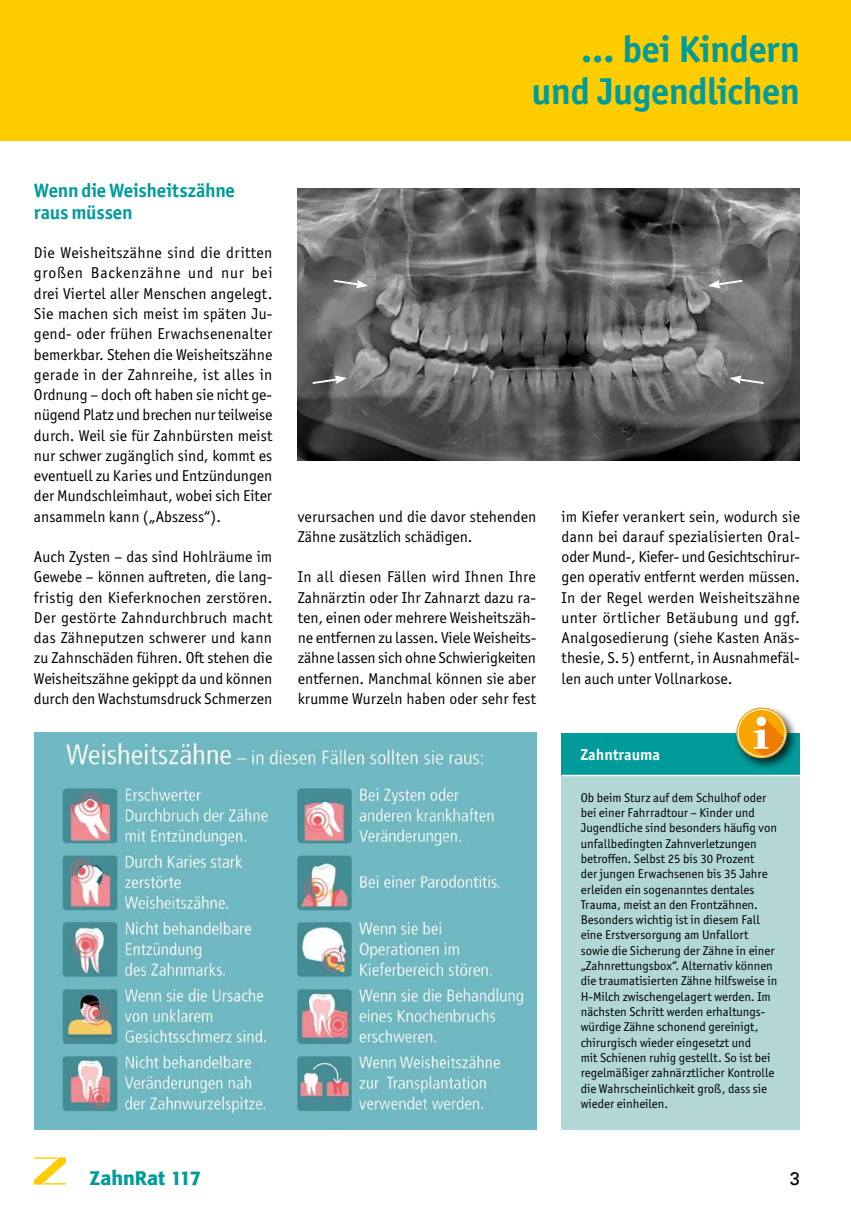
<style>
.page{position:relative;width:851px;height:1212px;background:#fff}
.page>*{position:absolute;margin:0;border:0;box-sizing:border-box;transform-origin:0 0}
.t1{font:700 37.5px/42px "Officina Sans ITC Pro";letter-spacing:-.015em;color:#009b9a;text-align:right}
.t2{font:700 19.5px/21.8px "Officina Sans ITC Pro";letter-spacing:-.01em;color:#009b9a}
.t3{font:500 19.5px "Formata";color:#009b9a}
.t4{font:18px "Univers";color:#000}
.t5{font:15.75px/20.2px "Officina Sans ITC Pro";color:#000;text-align:justify}
.t6{font:700 15.75px "Officina Sans ITC Pro";color:#fff}
.t7{font:12.75px/15.3px "Officina Sans ITC Pro";color:#000}
</style>
<div class="page">
<div style="left:0;top:0;width:850px;height:140px;background:#fc0"></div>
<svg style="left:34px;top:1157px;width:32px;height:27px"></svg>
<img style="left:298px;top:188px;width:501px;height:273px">
<div style="left:561px;top:733px;width:238px;height:42px;background:#009b9a"></div>
<div style="left:561px;top:775px;width:238px;height:354px;background:#b3d7d7"></div>
<hr style="left:561px;top:775px;width:238px;height:1px;background:#fff">
<div style="left:733px;top:704px;width:66px;height:66px;background:#000;opacity:.75"></div>
<svg style="left:736px;top:708px;width:50px;height:50px"></svg>
<svg style="left:753px;top:717px;width:32px;height:41px"></svg>
<div style="left:737px;top:709px;width:48px;height:48px;border:1px solid #fff;border-radius:50%"></div>
<img style="left:34px;top:733px;width:502px;height:396px">
<svg style="left:332px;top:279px;width:36px;height:9px"></svg>
<svg style="left:729px;top:375px;width:36px;height:10px"></svg>
<svg style="left:708px;top:279px;width:35px;height:9px"></svg>
<svg style="left:311px;top:375px;width:36px;height:10px"></svg>
<h1 class="t1" style="left:531px;top:28px;width:270px">… bei Kindern und Jugendlichen</h1>
<p class="t2" style="left:34px;top:180px;width:202px">Wenn die Weisheitszähne raus müssen</p>
<p class="t5" style="left:34px;top:243px;width:240px">Die Weisheitszähne sind die dritten großen Backenzähne und nur bei drei Viertel aller Menschen angelegt.<br>Sie machen sich meist im späten Ju&shy;gend- oder frühen Erwachsenenalter bemerkbar. Stehen die Weisheitszähne gerade in der Zahnreihe, ist alles in Ordnung – doch oft haben sie nicht ge&shy;nügend Platz und brechen nur teilweise durch. Weil sie für Zahnbürsten meist nur schwer zugänglich sind, kommt es eventuell zu Karies und Entzündungen der Mundschleimhaut, wobei sich Eiter ansammeln kann („Abszess“).</p>
<p class="t5" style="left:34px;top:546px;width:240px">Auch Zysten – das sind Hohlräume im Gewebe – können auftreten, die lang&shy;fristig den Kieferknochen zerstören.<br>Der gestörte Zahndurchbruch macht das Zähneputzen schwerer und kann zu Zahnschäden führen. Oft stehen die Weisheitszähne gekippt da und können durch den Wachstumsdruck Schmerzen</p>
<p class="t5" style="left:298px;top:506px;width:240px">verursachen und die davor stehenden<br>Zähne zusätzlich schädigen.</p>
<p class="t5" style="left:298px;top:567px;width:240px">In all diesen Fällen wird Ihnen Ihre Zahnärztin oder Ihr Zahnarzt dazu ra&shy;ten, einen oder mehrere Weisheitszäh&shy;ne entfernen zu lassen. Viele Weisheits&shy;zähne lassen sich ohne Schwierigkeiten entfernen. Manchmal können sie aber krumme Wurzeln haben oder sehr fest</p>
<p class="t5" style="left:561px;top:506px;width:240px">im Kiefer verankert sein, wodurch sie dann bei darauf spezialisierten Oral&shy;oder Mund-, Kiefer- und Gesichtschirur&shy;gen operativ entfernt werden müssen.<br>In der Regel werden Weisheitszähne unter örtlicher Betäubung und ggf.<br>Analgosedierung (siehe Kasten Anäs&shy;thesie, S. 5) entfernt, in Ausnahmefäl&shy;len auch unter Vollnarkose.</p>
<p class="t6" style="left:580px;top:745px;width:81px">Zahntrauma</p>
<p class="t7" style="left:580px;top:790px;width:198px">Ob beim Sturz auf dem Schulhof oder bei einer Fahrradtour – Kinder und Jugendliche sind besonders häufig von unfallbedingten Zahnverletzungen betroffen. Selbst 25 bis 30 Prozent<br>der jungen Erwachsenen bis 35 Jahre erleiden ein sogenanntes dentales Trauma, meist an den Frontzähnen.<br>Besonders wichtig ist in diesem Fall eine Erstversorgung am Unfallort sowie die Sicherung der Zähne in einer „Zahnrettungsbox“. Alternativ können die traumatisierten Zähne hilfsweise in H-Milch zwischengelagert werden. Im nächsten Schritt werden erhaltungs&shy;würdige Zähne schonend gereinigt, chirurgisch wieder eingesetzt und<br>mit Schienen ruhig gestellt. So ist bei regelmäßiger zahnärztlicher Kontrolle die Wahrscheinlichkeit groß, dass sie wieder einheilen.</p>
<p class="t3" style="left:89px;top:1166px;width:113px">ZahnRat 117</p>
<p class="t4" style="left:789px;top:1170px;width:12px">3</p>
</div>
